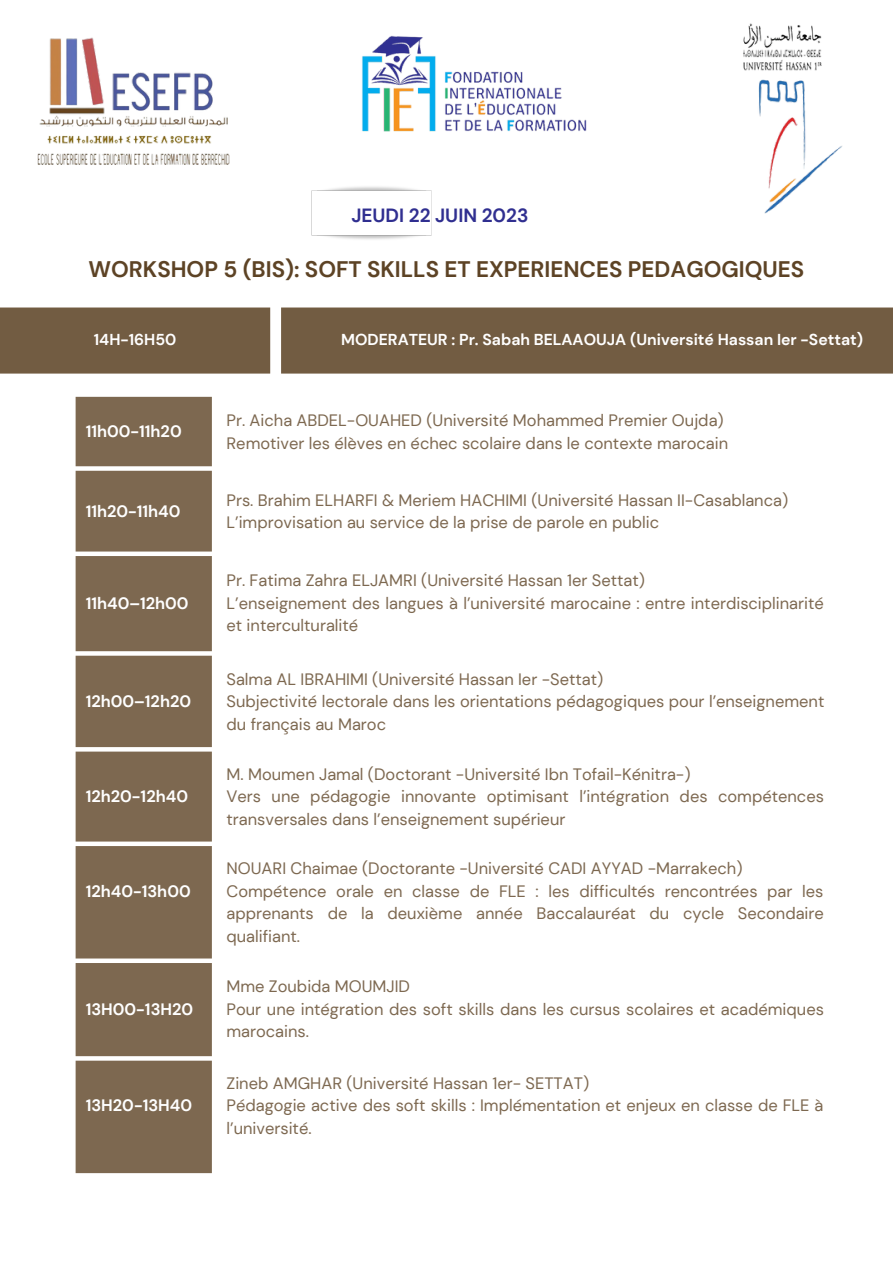
<style>
.page{position:relative;width:893px;height:1264px;background:#fff}
.page>*{position:absolute;margin:0;border:0;box-sizing:border-box;transform-origin:0 0}
.t1{font:700 22.5px "DM Sans";color:#5d4325}
.t2{font:700 19.05px "DM Sans";color:#302f90}
.t3{font:16.5px/22.5px "DM Sans";color:#5d4325}
.t4{font:700 16.5px "DM Sans";color:#fff}
.t5{font:700 15.75px "DM Sans";color:#fff}
</style>
<div class="page">
<img style="left:37px;top:37px;width:193px;height:128px">
<img style="left:362px;top:35px;width:225px;height:97px">
<img style="left:743px;top:23px;width:99px;height:191px">
<img style="left:311px;top:186px;width:121px;height:54px">
<div style="left:0;top:307px;width:892px;height:66px;background:#725c42"></div>
<div style="left:76px;top:397px;width:136px;height:776px;background:#7d6850"></div>
<p class="t2" style="left:351px;top:203px;width:178px">JEUDI 22 JUIN 2023</p>
<p class="t1" style="left:88px;top:255px;width:717px">WORKSHOP 5 (BIS): SOFT SKILLS ET EXPERIENCES PEDAGOGIQUES</p>
<p class="t5" style="left:94px;top:329px;width:84px">14H-16H50</p>
<p class="t5" style="left:341px;top:329px;width:523px">MODERATEUR : Pr. Sabah BELAAOUJA (Université Hassan Ier -Settat)</p>
<p class="t4" style="left:86px;top:421px;width:97px">11h00-11h20</p>
<p class="t4" style="left:86px;top:500px;width:96px">11h20-11h40</p>
<p class="t4" style="left:86px;top:592px;width:104px">11h40–12h00</p>
<p class="t4" style="left:86px;top:691px;width:107px">12h00–12h20</p>
<p class="t4" style="left:86px;top:785px;width:104px">12h20-12h40</p>
<p class="t4" style="left:86px;top:880px;width:106px">12h40-13h00</p>
<p class="t4" style="left:86px;top:998px;width:109px">13H00-13H20</p>
<p class="t4" style="left:86px;top:1094px;width:108px">13H20-13H40</p>
<p class="t3" style="left:226px;top:409px;width:503px">Pr. Aicha ABDEL-OUAHED (Université Mohammed Premier Oujda)<br>Remotiver les élèves en échec scolaire dans le contexte marocain</p>
<p class="t3" style="left:226px;top:489px;width:563px">Prs. Brahim ELHARFI &amp; Meriem HACHIMI (Université Hassan II-Casablanca)<br>L’improvisation au service de la prise de parole en public</p>
<p class="t3" style="left:226px;top:569px;width:599px">Pr. Fatima Zahra ELJAMRI (Université Hassan 1er Settat)<br>L’enseignement des langues à l’université marocaine : entre interdisciplinarité et interculturalité</p>
<p class="t3" style="left:226px;top:668px;width:599px">Salma AL IBRAHIMI (Université Hassan Ier -Settat)<br>Subjectivité lectorale dans les orientations pédagogiques pour l’enseignement du français au Maroc</p>
<p class="t3" style="left:226px;top:762px;width:599px">M. Moumen Jamal (Doctorant -Université Ibn Tofail-Kénitra-)<br>Vers une pédagogie innovante optimisant l’intégration des compétences transversales dans l’enseignement supérieur</p>
<p class="t3" style="left:226px;top:857px;width:599px">NOUARI Chaimae (Doctorante -Université CADI AYYAD -Marrakech)<br>Compétence orale en classe de FLE : les difficultés rencontrées par les apprenants de la deuxième année Baccalauréat du cycle Secondaire qualifiant.</p>
<p class="t3" style="left:226px;top:975px;width:599px">Mme Zoubida MOUMJID<br>Pour une intégration des soft skills dans les cursus scolaires et académiques marocains.</p>
<p class="t3" style="left:226px;top:1071px;width:598px">Zineb AMGHAR (Université Hassan 1er- SETTAT)<br>Pédagogie active des soft skills : Implémentation et enjeux en classe de FLE à l’université.</p>
</div>
